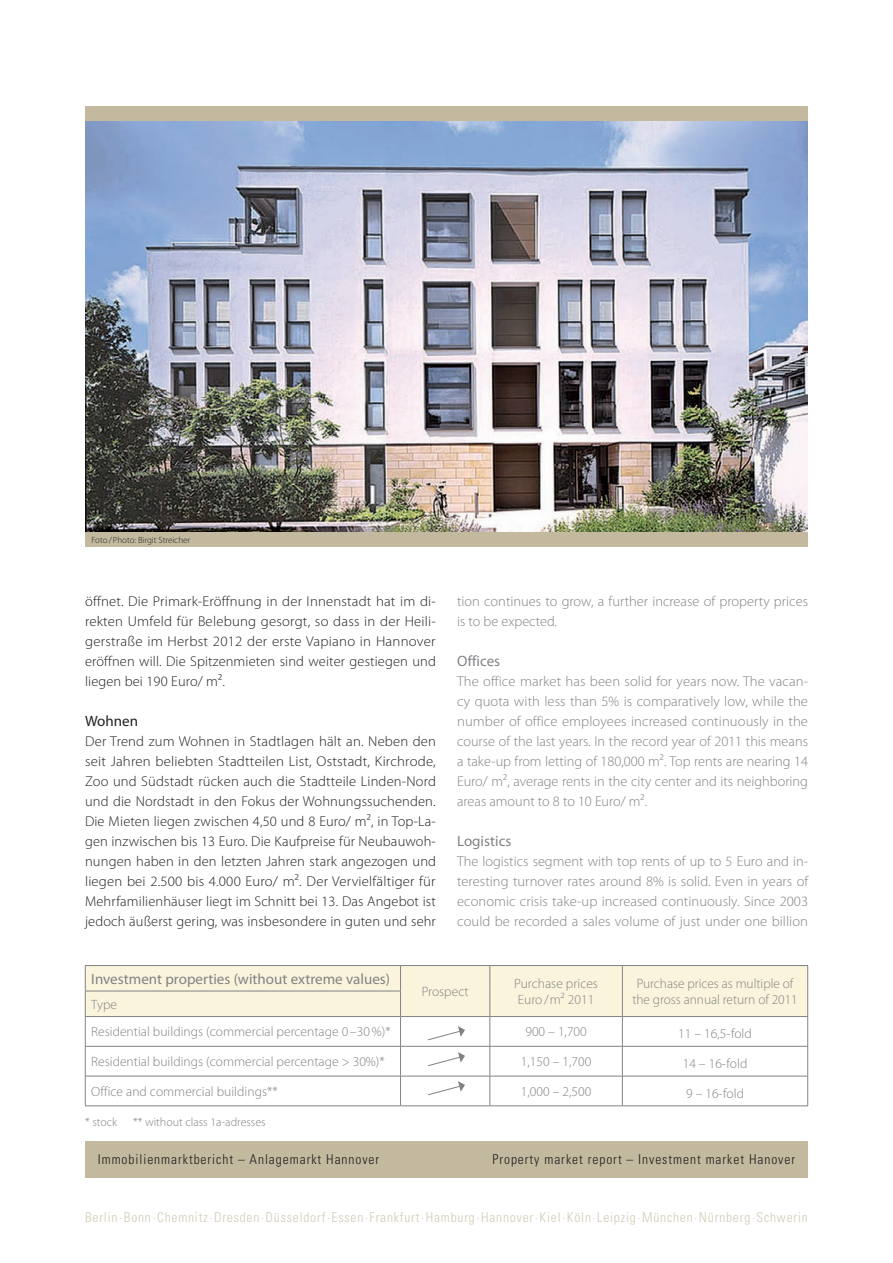
<style>
.page{position:relative;width:893px;height:1263px;background:#fff}
.page>*{position:absolute;margin:0;border:0;box-sizing:border-box;transform-origin:0 0}
.t1{font:15px "Myriad Pro";color:#808285}
.t2{font:15px "Myriad Pro";color:#231f20}
.t3{font:300 14.25px/20px "Myriad Pro";letter-spacing:.01em;color:#231f20;text-align:justify}
.t4{font:300 14.25px/20px "Myriad Pro";color:#808285;text-align:justify}
.t5{font:300 13.5px/16.2px "Myriad Pro";color:#808285}
.t6{font:300 condensed 13.5px "Univers LT Std";letter-spacing:.06em;color:#d1cbb7}
.t7{font:300 condensed 13.5px "Univers LT Std";letter-spacing:.07em;color:#231f20}
.t8{font:300 12px "Myriad Pro";color:#808285}
.t9{font:300 9px "Myriad Pro";color:#231f20}
</style>
<div class="page">
<div style="left:85px;top:1142px;width:723px;height:36px;background:#c3b99f"></div>
<img style="left:85px;top:120px;width:723px;height:412px">
<div style="left:85px;top:532px;width:723px;height:14px;background:#c3b99f"></div>
<hr style="left:85px;top:1046px;width:316px;height:1px;background:#808285">
<hr style="left:85px;top:1046px;width:1px;height:30px;background:#808285">
<hr style="left:401px;top:1046px;width:89px;height:1px;background:#808285">
<hr style="left:400px;top:1046px;width:1px;height:30px;background:#808285">
<hr style="left:490px;top:1046px;width:132px;height:1px;background:#808285">
<hr style="left:490px;top:1046px;width:1px;height:30px;background:#808285">
<hr style="left:622px;top:1046px;width:186px;height:1px;background:#808285">
<hr style="left:622px;top:1046px;width:1px;height:30px;background:#808285">
<hr style="left:807px;top:1046px;width:1px;height:30px;background:#808285">
<hr style="left:85px;top:1076px;width:316px;height:1px;background:#808285">
<svg style="left:85px;top:1076px;width:1px;height:29px"></svg>
<hr style="left:401px;top:1076px;width:89px;height:1px;background:#808285">
<svg style="left:400px;top:1076px;width:1px;height:29px"></svg>
<hr style="left:490px;top:1076px;width:132px;height:1px;background:#808285">
<svg style="left:490px;top:1076px;width:1px;height:29px"></svg>
<hr style="left:622px;top:1076px;width:186px;height:1px;background:#808285">
<svg style="left:622px;top:1076px;width:1px;height:29px"></svg>
<svg style="left:807px;top:1076px;width:1px;height:29px"></svg>
<hr style="left:85px;top:1105px;width:316px;height:1px;background:#808285">
<hr style="left:401px;top:1105px;width:89px;height:1px;background:#808285">
<hr style="left:490px;top:1105px;width:132px;height:1px;background:#808285">
<hr style="left:622px;top:1105px;width:186px;height:1px;background:#808285">
<svg style="left:85px;top:965px;width:723px;height:81px"></svg>
<svg style="left:428px;top:1081px;width:37px;height:15px"></svg>
<svg style="left:428px;top:1052px;width:37px;height:15px"></svg>
<div style="left:85px;top:106px;width:723px;height:14px;background:#c3b99f"></div>
<p class="t9" style="left:91px;top:535px;width:100px">Foto/Photo: Birgit Streicher</p>
<p class="t3" style="left:85px;top:592px;width:352px">öffnet. Die Primark-Eröffnung in der Innenstadt hat im di&shy;rekten Umfeld für Belebung gesorgt, so dass in der Heili&shy;gerstraße im Herbst 2012 der erste Vapiano in Hannover eröffnen will. Die Spitzenmieten sind weiter gestiegen und liegen bei 190 Euro/ m².</p>
<p class="t2" style="left:85px;top:713px;width:55px">Wohnen</p>
<p class="t3" style="left:85px;top:732px;width:353px">Der Trend zum Wohnen in Stadtlagen hält an. Neben den seit Jahren beliebten Stadtteilen List, Oststadt, Kirchrode, Zoo und Südstadt rücken auch die Stadtteile Linden-Nord und die Nordstadt in den Fokus der Wohnungssuchenden.<br>Die Mieten liegen zwischen 4,50 und 8 Euro/ m², in Top-La&shy;gen inzwischen bis 13 Euro. Die Kaufpreise für Neubauwoh&shy;nungen haben in den letzten Jahren stark angezogen und liegen bei 2.500 bis 4.000 Euro/ m². Der Vervielfältiger für Mehrfamilienhäuser liegt im Schnitt bei 13. Das Angebot ist jedoch äußerst gering, was insbesondere in guten und sehr</p>
<p class="t4" style="left:457px;top:592px;width:352px">tion continues to grow, a further increase of property prices is to be expected.</p>
<p class="t1" style="left:457px;top:653px;width:45px">Offices</p>
<p class="t4" style="left:457px;top:672px;width:352px">The office market has been solid for years now. The vacan&shy;cy quota with less than 5% is comparatively low, while the number of office employees increased continuously in the course of the last years. In the record year of 2011 this means a take-up from letting of 180,000 m². Top rents are nearing 14<br>Euro/ m², average rents in the city center and its neighboring areas amount to 8 to 10 Euro/ m².</p>
<p class="t1" style="left:457px;top:833px;width:56px">Logistics</p>
<p class="t4" style="left:457px;top:852px;width:353px">The logistics segment with top rents of up to 5 Euro and in&shy;teresting turnover rates around 8% is solid. Even in years of economic crisis take-up increased continuously. Since 2003 could be recorded a sales volume of just under one billion</p>
<p class="t1" style="left:91px;top:971px;width:300px">Investment properties (without extreme values)</p>
<p class="t5" style="left:91px;top:991px;width:301px;line-height:27.6px">Type<br>Residential buildings (commercial percentage 0 –30%)*</p>
<p class="t5" style="left:422px;top:984px;width:49px">Prospect</p>
<p class="t5" style="left:514px;top:975px;width:85px">Purchase prices<br>Euro/m² 2011</p>
<p class="t5" style="left:632px;top:975px;width:167px;text-align:center">Purchase prices as multiple of the gross annual return of 2011</p>
<p class="t5" style="left:525px;top:1024px;width:63px">900 – 1,700</p>
<p class="t5" style="left:678px;top:1025px;width:75px">11 – 16,5-fold</p>
<p class="t5" style="left:91px;top:1054px;width:295px">Residential buildings (commercial percentage &gt; 30%)*</p>
<p class="t5" style="left:521px;top:1054px;width:72px">1,150 – 1,700</p>
<p class="t5" style="left:683px;top:1055px;width:66px">14 – 16-fold</p>
<p class="t5" style="left:91px;top:1084px;width:188px">Office and commercial buildings**</p>
<p class="t5" style="left:521px;top:1084px;width:72px">1,000 – 2,500</p>
<p class="t5" style="left:686px;top:1085px;width:59px">9 – 16-fold</p>
<p class="t8" style="left:85px;top:1115px;width:34px">* stock</p>
<p class="t8" style="left:133px;top:1115px;width:134px">** without class 1a-adresses</p>
<p class="t7" style="left:98px;top:1151px;width:283px">Immobilienmarktbericht – Anlagemarkt Hannover</p>
<p class="t7" style="left:492px;top:1151px;width:304px">Property market report – Investment market Hanover</p>
<p class="t6" style="left:85px;top:1209px;width:724px">Berlin · Bonn · Chemnitz · Dresden · Düsseldorf · Essen · Frankfurt · Hamburg · Hannover · Kiel · Köln · Leipzig · München · Nürnberg · Schwerin</p>
</div>
